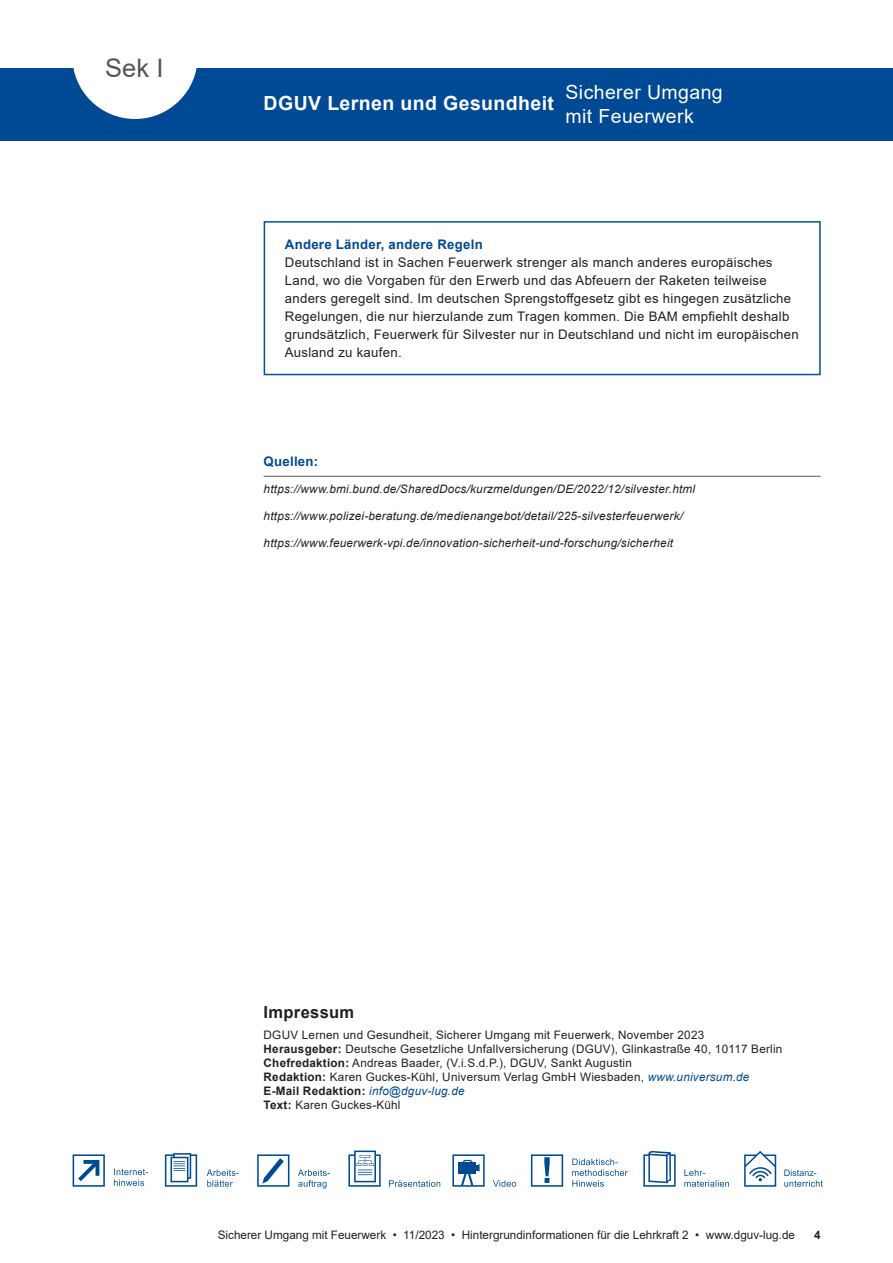
<style>
.page{position:relative;width:893px;height:1263px;background:#fff}
.page>*{position:absolute;margin:0;border:0;box-sizing:border-box;transform-origin:0 0}
.t1{font:25.5px "Arial";color:#555}
.t2{font:19.5px/23.4px "Arial";letter-spacing:.02em;color:#fff}
.t3{font:700 19.5px "Arial";letter-spacing:.02em;color:#fff}
.Impressum_Ueberschri{font:700 16.5px "Arial";letter-spacing:.02em;color:#231f20}
.Fliesstext{font:13.2px/18px "Arial";letter-spacing:.02em;color:#231f20}
.Zwischenüberschrift{font:700 13.2px "Arial";letter-spacing:.02em;color:#004994}
.Fliesstext-2{font:700 13.2px "Arial";letter-spacing:.02em;color:#004994}
.Impressum_Text{font:11.7px/14.1px "Arial";letter-spacing:.02em;color:#231f20}
.Quelle{font:italic 11.7px "Arial";letter-spacing:.02em;color:#231f20}
.Impressum_Text-2{font:11.7px "Arial";color:#231f20}
.t4{font:700 11.7px "Arial";color:#231f20}
.s1{font-weight:700}
.s2{font-style:italic;color:#004994}
</style>
<div class="page">
<div style="left:0;top:68px;width:893px;height:72px;background:#004994"></div>
<svg style="left:73px;top:68px;width:124px;height:51px"></svg>
<div style="left:264px;top:221px;width:557px;height:154px;border:2px solid #01519b"></div>
<svg style="left:73px;top:1154px;width:32px;height:33px"></svg>
<svg style="left:114px;top:1168px;width:34px;height:18px"></svg>
<svg style="left:165px;top:1153px;width:32px;height:34px"></svg>
<svg style="left:207px;top:1169px;width:32px;height:18px"></svg>
<svg style="left:257px;top:1154px;width:32px;height:33px"></svg>
<svg style="left:298px;top:1169px;width:32px;height:19px"></svg>
<svg style="left:348px;top:1150px;width:33px;height:37px"></svg>
<svg style="left:452px;top:1154px;width:33px;height:33px"></svg>
<svg style="left:493px;top:1180px;width:23px;height:7px"></svg>
<svg style="left:531px;top:1154px;width:32px;height:33px"></svg>
<svg style="left:572px;top:1158px;width:56px;height:29px"></svg>
<svg style="left:389px;top:1180px;width:51px;height:7px"></svg>
<div style="left:744px;top:1154px;width:32px;height:33px;background:#fff;border:2px solid #004a94"></div>
<svg style="left:744px;top:1151px;width:33px;height:30px"></svg>
<svg style="left:684px;top:1169px;width:45px;height:18px"></svg>
<svg style="left:643px;top:1151px;width:33px;height:36px"></svg>
<svg style="left:784px;top:1169px;width:39px;height:18px"></svg>
<hr style="left:264px;top:476px;width:557px;height:1px;background:#57585a">
<h1 class="t1" style="left:105px;top:50px;width:60px">Sek I</h1>
<h2 class="t3" style="left:264px;top:89px;width:292px">DGUV Lernen und Gesundheit</h2>
<h2 class="t2" style="left:566px;top:81px;width:159px">Sicherer Umgang mit Feuerwerk</h2>
<p class="Zwischenüberschrift" style="left:285px;top:235px;width:199px">Andere Länder, andere Regeln</p>
<p class="Fliesstext" style="left:285px;top:253px;width:515px">Deutschland ist in Sachen Feuerwerk strenger als manch anderes europäisches Land, wo die Vorgaben für den Erwerb und das Abfeuern der Raketen teilweise anders geregelt sind. Im deutschen Sprengstoffgesetz gibt es hingegen zusätzliche Regelungen, die nur hierzulande zum Tragen kommen. Die BAM empfiehlt deshalb grundsätzlich, Feuerwerk für Silvester nur in Deutschland und nicht im europäischen Ausland zu kaufen.</p>
<p class="Fliesstext-2" style="left:264px;top:452px;width:56px">Quellen:</p>
<p class="Quelle" style="left:264px;top:481px;width:433px">https://www.bmi.bund.de/SharedDocs/kurzmeldungen/DE/2022/12/silvester.html</p>
<p class="Quelle" style="left:264px;top:508px;width:421px">https://www.polizei-beratung.de/medienangebot/detail/225-silvesterfeuerwerk/</p>
<p class="Quelle" style="left:264px;top:535px;width:411px">https://www.feuerwerk-vpi.de/innovation-sicherheit-und-forschung/sicherheit</p>
<p class="Impressum_Ueberschri" style="left:264px;top:1001px;width:92px">Impressum</p>
<p class="Impressum_Text" style="left:264px;top:1028px;width:520px">DGUV Lernen und Gesundheit, Sicherer Umgang mit Feuerwerk, November 2023<br><span class="s1">Herausgeber:</span> Deutsche Gesetzliche Unfallversicherung (DGUV), Glinkastraße 40, 10117 Berlin<br><span class="s1">Chefredaktion:</span> Andreas Baader, (V.i.S.d.P.), DGUV, Sankt Augustin</p>
<p class="Impressum_Text" style="left:264px;top:1070px;width:487px"><span class="s1">Redaktion:</span> Karen Guckes-Kühl, Universum Verlag GmbH Wiesbaden, <span class="s2">www.universum.de<br></span><span class="s1">E-Mail Redaktion:</span> <span class="s2">info@dguv-lug.de</span></p>
<p class="Impressum_Text" style="left:264px;top:1098px;width:138px"><span class="s1">Text:</span> Karen Guckes-Kühl</p>
<p class="Impressum_Text-2" style="left:218px;top:1227px;width:579px">Sicherer Umgang mit Feuerwerk • 11/2023 • Hintergrundinformationen für die Lehrkraft 2 • www.dguv-lug.de</p>
<p class="t4" style="left:814px;top:1227px;width:8px">4</p>
</div>
